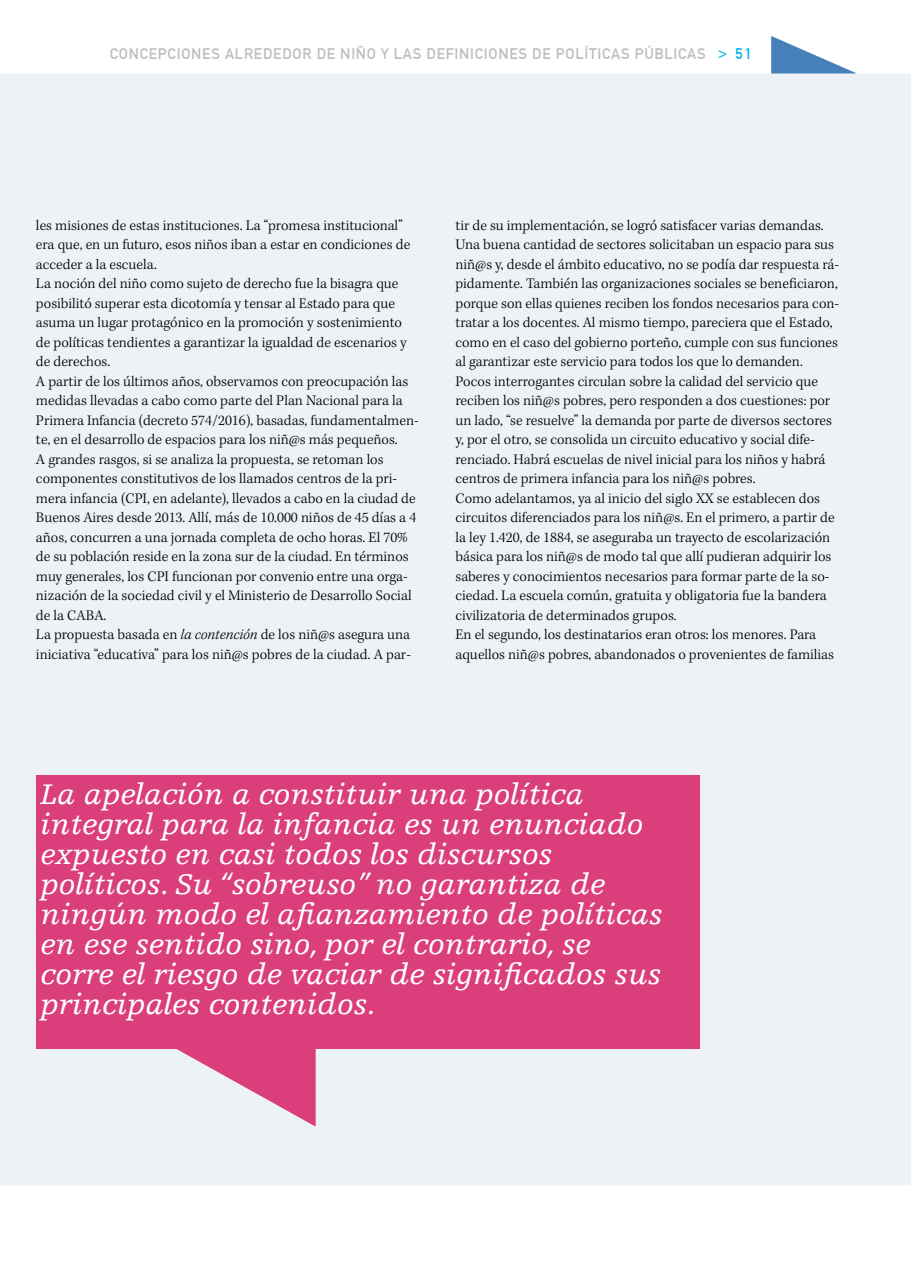
<style>
.page{position:relative;width:911px;height:1263px;background:#fff}
.page>*{position:absolute;margin:0;border:0;box-sizing:border-box;transform-origin:0 0}
.t1{font:italic 30px/30px "Egyptienne F";color:#fff}
.t2{font:300 15px/19.5px "Kepler Std";color:#000}
.t3{font:15px "DIN1451 Mittelschrift";letter-spacing:.05em;color:#bcbec0}
.s1{color:#00b3f0}
.s2{font-style:italic}
</style>
<div class="page">
<div style="left:0;top:74px;width:911px;height:1111px;background:#edf2f7"></div>
<svg style="left:771px;top:36px;width:86px;height:38px"></svg>
<div style="left:36px;top:776px;width:663px;height:273px;background:#da3e7b"></div>
<svg style="left:176px;top:1049px;width:140px;height:78px;background:#e399b9"></svg>
<p class="t3" style="left:110px;top:45px;width:644px">CONCEPCIONES ALREDEDOR DE NIÑO Y LAS DEFINICIONES DE POLÍTICAS PÚBLICAS <span class="s1">&gt; 51</span></p>
<p class="t2" style="left:36px;top:216px;width:384px">les misiones de estas instituciones. La “promesa institucional” era que, en un futuro, esos niños iban a estar en condiciones de acceder a la escuela.<br>La noción del niño como sujeto de derecho fue la bisagra que posibilitó superar esta dicotomía y tensar al Estado para que asuma un lugar protagónico en la promoción y sostenimiento de políticas tendientes a garantizar la igualdad de escenarios y de derechos.<br>A partir de los últimos años, observamos con preocupación las medidas llevadas a cabo como parte del Plan Nacional para la Primera Infancia (decreto 574/2016), basadas, fundamentalmen&shy;te, en el desarrollo de espacios para los niñ@s más pequeños.<br>A grandes rasgos, si se analiza la propuesta, se retoman los componentes constitutivos de los llamados centros de la pri&shy;mera infancia (CPI, en adelante), llevados a cabo en la ciudad de Buenos Aires desde 2013. Allí, más de 10.000 niños de 45 días a 4 años, concurren a una jornada completa de ocho horas. El 70% de su población reside en la zona sur de la ciudad. En términos muy generales, los CPI funcionan por convenio entre una orga&shy;nización de la sociedad civil y el Ministerio de Desarrollo Social de la CABA.<br>La propuesta basada en <span class="s2">la contención</span> de los niñ@s asegura una iniciativa “educativa” para los niñ@s pobres de la ciudad. A par-</p>
<p class="t2" style="left:455px;top:216px;width:385px">tir de su implementación, se logró satisfacer varias demandas.<br>Una buena cantidad de sectores solicitaban un espacio para sus niñ@s y, desde el ámbito educativo, no se podía dar respuesta rá&shy;pidamente. También las organizaciones sociales se beneficiaron, porque son ellas quienes reciben los fondos necesarios para con&shy;tratar a los docentes. Al mismo tiempo, pareciera que el Estado, como en el caso del gobierno porteño, cumple con sus funciones al garantizar este servicio para todos los que lo demanden.<br>Pocos interrogantes circulan sobre la calidad del servicio que reciben los niñ@s pobres, pero responden a dos cuestiones: por un lado, “se resuelve” la demanda por parte de diversos sectores y, por el otro, se consolida un circuito educativo y social dife&shy;renciado. Habrá escuelas de nivel inicial para los niños y habrá centros de primera infancia para los niñ@s pobres.<br>Como adelantamos, ya al inicio del siglo XX se establecen dos circuitos diferenciados para los niñ@s. En el primero, a partir de la ley 1.420, de 1884, se aseguraba un trayecto de escolarización básica para los niñ@s de modo tal que allí pudieran adquirir los saberes y conocimientos necesarios para formar parte de la so&shy;ciedad. La escuela común, gratuita y obligatoria fue la bandera civilizatoria de determinados grupos.<br>En el segundo, los destinatarios eran otros: los menores. Para aquellos niñ@s pobres, abandonados o provenientes de familias</p>
<p class="t1" style="left:40px;top:780px;width:623px">La apelación a constituir una política integral para la infancia es un enunciado expuesto en casi todos los discursos políticos. Su “sobreuso” no garantiza de ningún modo el afianzamiento de políticas en ese sentido sino, por el contrario, se corre el riesgo de vaciar de significados sus principales contenidos.</p>
</div>
